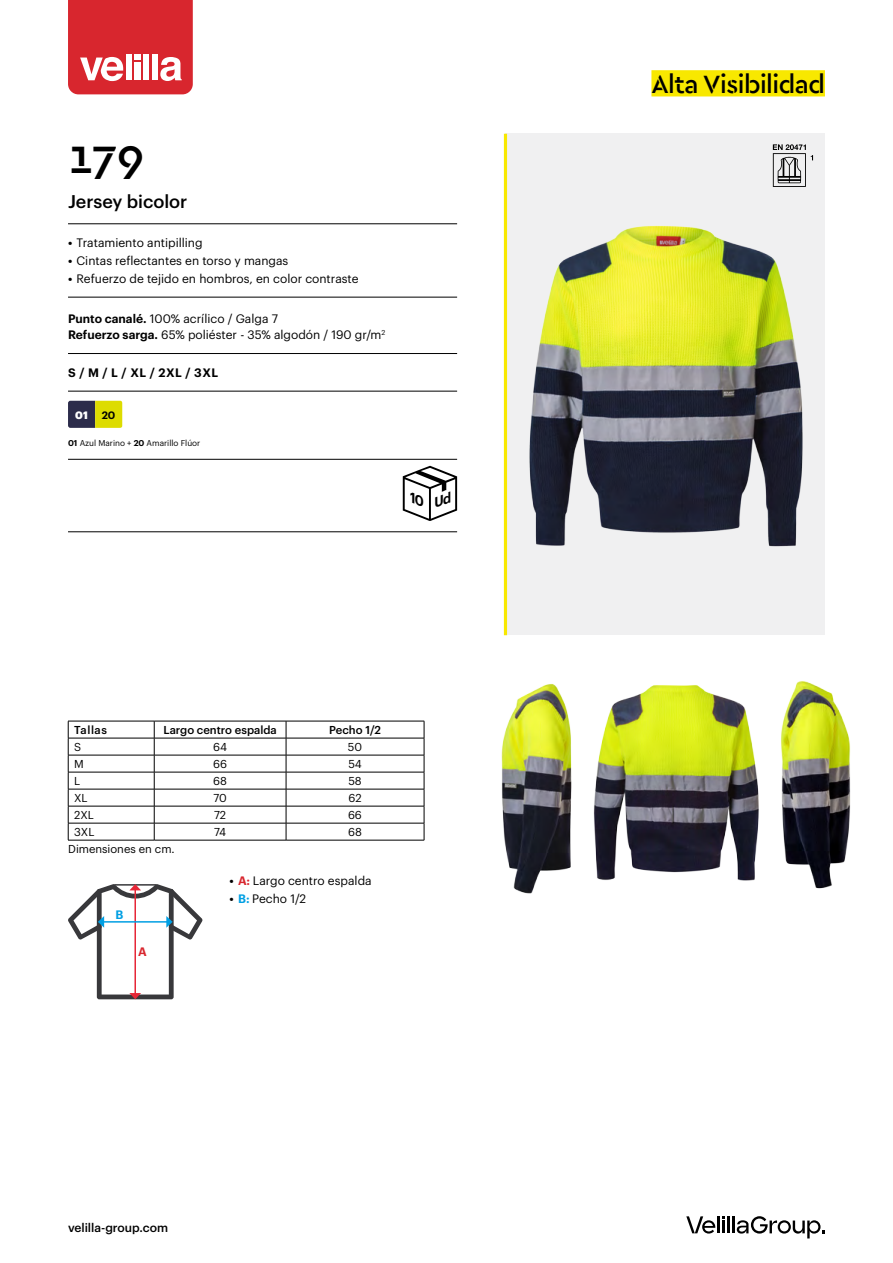
<style>
.page{position:relative;width:893px;height:1263px;background:#fff}
.page>*{position:absolute;margin:0;border:0;box-sizing:border-box;transform-origin:0 0}
.t1{font:500 49.5px "Cera Stencil";color:#000}
.t2{font:500 26.25px "Cera Stencil";letter-spacing:-.02em;color:#000}
.t3{font:500 18px "Graphik";color:#000}
.t4{font:12px/16.5px "Graphik";color:#000}
.t5{font:500 12px "Graphik";color:#000}
.t6{font:600 12px "Graphik";letter-spacing:.04em;color:#000}
.t7{font:600 12px "Graphik";color:#d8262e}
.t8{font:600 12px "Graphik";color:#009fe3}
.t9{font:11.25px "Graphik";color:#000}
.t10{font:500 11.25px "Graphik";color:#000}
.t11{font:900 10.5px "Graphik";color:#fff}
.t12{font:600 10.5px "Graphik";color:#000}
.t13{font:8.25px "Graphik";color:#000}
.s1{font-weight:600}
.s2{font-weight:600;color:#d8262e}
.s3{font-weight:600;color:#009fe3}
</style>
<div class="page">
<svg style="left:68px;top:0;width:125px;height:94px;background:#dd434a"></svg>
<div style="left:505px;top:134px;width:320px;height:501px;background:#f0f0f1"></div>
<img style="left:529px;top:154px;width:285px;height:393px">
<hr style="left:504px;top:134px;width:3px;height:501px;background:#f8e800">
<hr style="left:717px;top:1216px;width:3px;height:17px;background:#000">
<hr style="left:727px;top:1216px;width:3px;height:17px;background:#000">
<svg style="left:722px;top:1216px;width:3px;height:17px"></svg>
<svg style="left:686px;top:1216px;width:29px;height:17px"></svg>
<svg style="left:733px;top:1216px;width:92px;height:22px"></svg>
<img style="left:501px;top:684px;width:71px;height:210px">
<img style="left:781px;top:681px;width:70px;height:208px">
<img style="left:593px;top:685px;width:166px;height:196px">
<svg style="left:773px;top:144px;width:40px;height:43px"></svg>
<svg style="left:68px;top:884px;width:135px;height:115px"></svg>
<hr style="left:154px;top:721px;width:132px;height:1px;background:#000">
<hr style="left:286px;top:721px;width:138px;height:1px;background:#000">
<hr style="left:68px;top:738px;width:86px;height:1px;background:#000">
<hr style="left:154px;top:738px;width:132px;height:1px;background:#000">
<hr style="left:286px;top:738px;width:138px;height:1px;background:#000">
<hr style="left:68px;top:755px;width:86px;height:1px;background:#000">
<hr style="left:154px;top:755px;width:132px;height:1px;background:#000">
<hr style="left:286px;top:755px;width:138px;height:1px;background:#000">
<hr style="left:68px;top:772px;width:86px;height:1px;background:#000">
<hr style="left:154px;top:772px;width:132px;height:1px;background:#000">
<hr style="left:286px;top:772px;width:138px;height:1px;background:#000">
<hr style="left:68px;top:789px;width:86px;height:1px;background:#000">
<hr style="left:154px;top:789px;width:132px;height:1px;background:#000">
<hr style="left:286px;top:789px;width:138px;height:1px;background:#000">
<hr style="left:68px;top:806px;width:86px;height:1px;background:#000">
<hr style="left:154px;top:806px;width:132px;height:1px;background:#000">
<hr style="left:286px;top:806px;width:138px;height:1px;background:#000">
<hr style="left:68px;top:823px;width:86px;height:1px;background:#000">
<hr style="left:154px;top:823px;width:132px;height:1px;background:#000">
<svg style="left:154px;top:721px;width:1px;height:119px"></svg>
<hr style="left:286px;top:823px;width:138px;height:1px;background:#000">
<svg style="left:286px;top:721px;width:1px;height:119px"></svg>
<svg style="left:424px;top:721px;width:1px;height:119px"></svg>
<hr style="left:68px;top:840px;width:86px;height:1px;background:#000">
<hr style="left:154px;top:840px;width:132px;height:1px;background:#000">
<hr style="left:286px;top:840px;width:138px;height:1px;background:#000">
<hr style="left:68px;top:721px;width:86px;height:1px;background:#000">
<svg style="left:68px;top:721px;width:1px;height:119px"></svg>
<div style="left:651px;top:70px;width:174px;height:26px;background:#f8e800"></div>
<hr style="left:68px;top:224px;width:389px;height:1px;background:#000">
<hr style="left:68px;top:297px;width:389px;height:1px;background:#000">
<hr style="left:68px;top:353px;width:389px;height:1px;background:#000">
<hr style="left:68px;top:391px;width:389px;height:1px;background:#000">
<hr style="left:68px;top:459px;width:389px;height:1px;background:#000">
<hr style="left:68px;top:531px;width:389px;height:1px;background:#000">
<svg style="left:68px;top:401px;width:54px;height:27px"></svg>
<svg style="left:403px;top:466px;width:54px;height:55px"></svg>
<h1 class="t1" style="left:68px;top:124px;width:78px">179</h1>
<h3 class="t3" style="left:68px;top:187px;width:121px">Jersey bicolor</h3>
<p class="t4" style="left:68px;top:233px;width:136px"><span class="s1">•</span> Tratamiento antipilling</p>
<p class="t4" style="left:68px;top:251px;width:222px"><span class="s1">•</span> Cintas reflectantes en torso y mangas</p>
<p class="t4" style="left:68px;top:269px;width:292px"><span class="s1">•</span> Refuerzo de tejido en hombros, en color contraste</p>
<p class="t4" style="left:68px;top:309px;width:319px"><span class="s1">Punto canalé.</span> 100% acrílico / Galga 7<br><span class="s1">Refuerzo sarga.</span> 65% poliéster - 35% algodón / 190 gr/m<sup>2</sup></p>
<p class="t6" style="left:68px;top:364px;width:152px">S / M / L / XL / 2XL / 3XL</p>
<p class="t11" style="left:75px;top:407px;width:14px">01</p>
<p class="t12" style="left:102px;top:407px;width:15px">20</p>
<p class="t13" style="left:68px;top:437px;width:134px"><span class="s1">01</span> Azul Marino + <span class="s1">20</span> Amarillo Flúor</p>
<p class="t10" style="left:74px;top:721px;width:34px">Tallas</p>
<p class="t10" style="left:163px;top:721px;width:115px">Largo centro espalda</p>
<p class="t10" style="left:329px;top:721px;width:53px">Pecho 1/2</p>
<p class="t9" style="left:74px;top:739px;width:9px">S</p>
<p class="t9" style="left:213px;top:739px;width:15px">64</p>
<p class="t9" style="left:348px;top:739px;width:16px">50</p>
<p class="t9" style="left:74px;top:756px;width:11px">M</p>
<p class="t9" style="left:213px;top:756px;width:15px">66</p>
<p class="t9" style="left:348px;top:756px;width:15px">54</p>
<p class="t9" style="left:74px;top:773px;width:8px">L</p>
<p class="t9" style="left:213px;top:773px;width:15px">68</p>
<p class="t9" style="left:348px;top:773px;width:15px">58</p>
<p class="t9" style="left:74px;top:790px;width:15px">XL</p>
<p class="t9" style="left:213px;top:790px;width:15px">70</p>
<p class="t9" style="left:348px;top:790px;width:15px">62</p>
<p class="t9" style="left:74px;top:807px;width:21px">2XL</p>
<p class="t9" style="left:214px;top:807px;width:14px">72</p>
<p class="t9" style="left:348px;top:807px;width:15px">66</p>
<p class="t9" style="left:74px;top:824px;width:22px">3XL</p>
<p class="t9" style="left:214px;top:824px;width:14px">74</p>
<p class="t9" style="left:348px;top:824px;width:15px">68</p>
<p class="t9" style="left:68px;top:841px;width:108px">Dimensiones en cm.</p>
<p class="t8" style="left:116px;top:905px;width:9px">B</p>
<p class="t7" style="left:138px;top:942px;width:10px">A</p>
<p class="t4" style="left:230px;top:872px;width:144px"><span class="s1">•</span> <span class="s2">A:</span> Largo centro espalda</p>
<p class="t4" style="left:230px;top:890px;width:78px"><span class="s1">•</span> <span class="s3">B:</span> Pecho 1/2</p>
<p class="t5" style="left:68px;top:1218px;width:101px">velilla-group.com</p>
<h2 class="t2" style="left:651px;top:67px;width:175px">Alta Visibilidad</h2>
</div>
